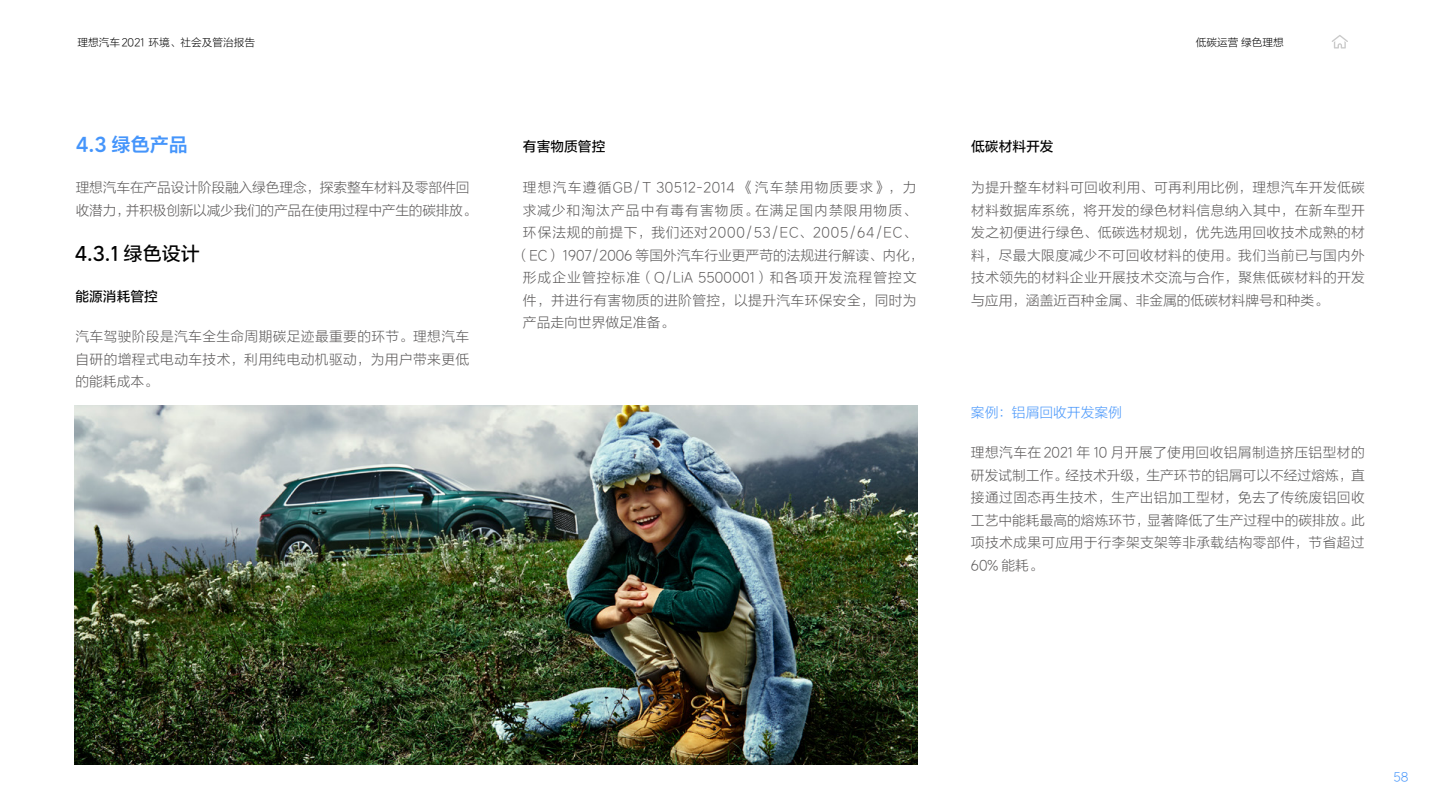
<style>
.page{position:relative;width:1440px;height:810px;background:#fff}
.page>*{position:absolute;margin:0;border:0;box-sizing:border-box;transform-origin:0 0}
.t1{font:500 18.75px "LICIUMFONT2022";color:#000}
.t2{font:700 18.75px "LICIUMFONT2022";color:#4595fb}
.t3{font:13.5px/22.5px "LICIUMFONT2022";letter-spacing:.025em;color:#595757;text-align:justify}
.t4{font:13.5px/22.5px "LICIUMFONT2022";letter-spacing:-.015em;color:#595757}
.t5{font:13.5px "LICIUMFONT2022";letter-spacing:.08em;color:#595757}
.t6{font:13.5px "LICIUMFONT2022";color:#595757}
.t7{font:13.5px "LICIUMFONT2022";letter-spacing:.06em;color:#595757}
.t8{font:13.5px "LICIUMFONT2022";letter-spacing:.09em;color:#595757}
.t9{font:500 13.5px "LICIUMFONT2022";color:#000}
.t10{font:13.5px "LICIUMFONT2022";color:#4595fb}
.t11{font:12px "LICIUMFONT2022";color:#4595fb}
.t12{font:10.5px "LICIUMFONT2022";color:#000}
</style>
<div class="page">
<img style="left:75px;top:405px;width:842px;height:360px">
<svg style="left:1332px;top:35px;width:16px;height:14px"></svg>
<p class="t12" style="left:78px;top:36px;width:179px">理想汽车 2021 环境、社会及管治报告</p>
<p class="t12" style="left:1196px;top:36px;width:90px">低碳运营 绿色理想</p>
<h1 class="t2" style="left:76px;top:131px;width:114px">4.3 绿色产品</h1>
<p class="t4" style="left:76px;top:176px;width:402px">理想汽车在产品设计阶段融入绿色理念，探索整车材料及零部件回收潜力，并积极创新以减少我们的产品在使用过程中产生的碳排放。</p>
<h1 class="t1" style="left:75px;top:240px;width:127px">4.3.1 绿色设计</h1>
<p class="t9" style="left:75px;top:287px;width:84px">能源消耗管控</p>
<p class="t3" style="left:75px;top:326px;width:395px">汽车驾驶阶段是汽车全生命周期碳足迹最重要的环节。理想汽车自研的增程式电动车技术，利用纯电动机驱动，为用户带来更低的能耗成本。</p>
<p class="t9" style="left:523px;top:138px;width:84px">有害物质管控</p>
<p class="t8" style="left:523px;top:179px;width:395px">理想汽车遵循GB/ T 30512-2014 《汽车禁用物质要求》，力</p>
<p class="t5" style="left:523px;top:202px;width:395px">求减少和淘汰产品中有毒有害物质。在满足国内禁限用物质、</p>
<p class="t7" style="left:523px;top:224px;width:395px">环保法规的前提下，我们还对2000/53/EC、2005/64/EC、</p>
<p class="t6" style="left:516px;top:247px;width:409px">（EC） 1907/2006 等国外汽车行业更严苛的法规进行解读、内化，</p>
<p class="t5" style="left:523px;top:269px;width:395px">形成企业管控标准（Q/LiA 5500001）和各项开发流程管控文</p>
<p class="t3" style="left:523px;top:289px;width:395px">件，并进行有害物质的进阶管控，以提升汽车环保安全，同时为</p>
<p class="t6" style="left:523px;top:314px;width:152px">产品走向世界做足准备。</p>
<p class="t9" style="left:971px;top:138px;width:84px">低碳材料开发</p>
<p class="t3" style="left:971px;top:176px;width:395px">为提升整车材料可回收利用、可再利用比例，理想汽车开发低碳材料数据库系统，将开发的绿色材料信息纳入其中，在新车型开发之初便进行绿色、低碳选材规划，优先选用回收技术成熟的材料，尽最大限度减少不可回收材料的使用。我们当前已与国内外技术领先的材料企业开展技术交流与合作，聚焦低碳材料的开发与应用，涵盖近百种金属、非金属的低碳材料牌号和种类。</p>
<p class="t10" style="left:971px;top:404px;width:152px">案例：铝屑回收开发案例</p>
<p class="t3" style="left:971px;top:441px;width:395px">理想汽车在 2021 年 10 月开展了使用回收铝屑制造挤压铝型材的研发试制工作。经技术升级，生产环节的铝屑可以不经过熔炼，直接通过固态再生技术，生产出铝加工型材，免去了传统废铝回收工艺中能耗最高的熔炼环节，显著降低了生产过程中的碳排放。此项技术成果可应用于行李架支架等非承载结构零部件，节省超过60% 能耗。</p>
<p class="t11" style="left:1394px;top:769px;width:16px">58</p>
</div>
